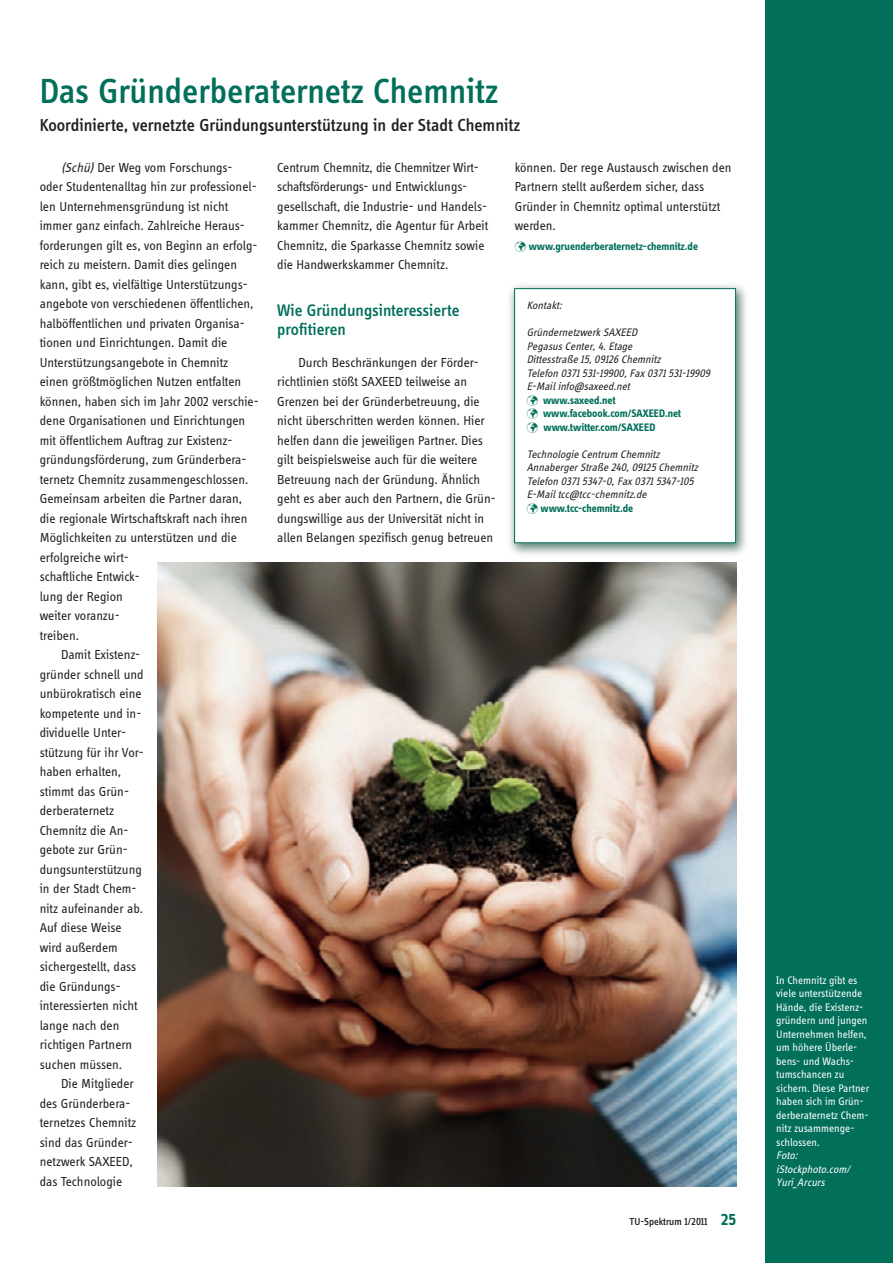
<style>
.page{position:relative;width:893px;height:1263px;background:#fff}
.page>*{position:absolute;margin:0;border:0;box-sizing:border-box;transform-origin:0 0}
.t1{font:500 36px "Info Disp";color:#016f5a}
.t2{font:500 18px "Info Disp";color:#231f20}
.t3{font:500 17.25px/19.5px "Info Disp";color:#016f5a}
.t4{font:13.5px/19.5px "Info Disp";color:#231f20}
.t5{font:italic 11.25px/13.5px "Info Disp";color:#231f20}
.t6{font:11.25px/13.5px "Info Disp";color:#fff}
.t7{font:700 11.25px "Info Disp";color:#016f5a}
.t8{font:italic 11.25px/13.5px "Info Disp";color:#fff}
.t9{font:500 10.5px "Info Disp";color:#231f20}
.s1{font-style:italic}
.s2{font-weight:700;font-size:16.5px;color:#016f5a}
</style>
<div class="page">
<div style="left:765px;top:0;width:128px;height:1263px;background:#016f5a"></div>
<img style="left:509px;top:284px;width:237px;height:271px">
<div style="left:515px;top:289px;width:220px;height:254px;background:#fff"></div>
<div style="left:514px;top:289px;width:222px;height:254px;border:1px solid #016f5a"></div>
<img style="left:158px;top:563px;width:578px;height:623px">
<h1 class="t1" style="left:40px;top:78px;width:460px">Das Gründerberaternetz Chemnitz</h1>
<h2 class="t2" style="left:40px;top:118px;width:482px">Koordinierte, vernetzte Gründungsunterstützung in der Stadt Chemnitz</h2>
<p class="t4" style="left:61px;top:159px;width:173px"><span class="s1">(Schü)</span>Der Weg vom Forschungs-</p>
<p class="t4" style="left:40px;top:178px;width:218px">oder Stu dentenalltag hin zur professionel-</p>
<p class="t4" style="left:40px;top:198px;width:190px">len Unternehmensgründung ist nicht</p>
<p class="t4" style="left:40px;top:217px;width:207px">immer ganz einfach. Zahlreiche Heraus -</p>
<p class="t4" style="left:40px;top:237px;width:219px">forderun gen gilt es, von Beginn an erfolg-</p>
<p class="t4" style="left:40px;top:256px;width:199px">reich zu meistern. Damit dies gelingen</p>
<p class="t4" style="left:40px;top:276px;width:209px">kann, gibt es, vielfältige Unterstützungs -</p>
<p class="t4" style="left:40px;top:295px;width:215px">angebote von verschiedenen öffentlichen,</p>
<p class="t4" style="left:40px;top:315px;width:207px">halböffentlichen und privaten Organisa -</p>
<p class="t4" style="left:40px;top:334px;width:189px">tionen und Einrichtungen. Damit die</p>
<p class="t4" style="left:40px;top:354px;width:190px">Unterstützungs angebote in Chemnitz</p>
<p class="t4" style="left:40px;top:373px;width:203px">einen größtmöglichen Nutzen entfalten</p>
<p class="t4" style="left:40px;top:393px;width:220px">können, haben sich im Jahr 2002 verschie-</p>
<p class="t4" style="left:40px;top:412px;width:207px">dene Organisa tionen und Einrich tungen</p>
<p class="t4" style="left:40px;top:432px;width:194px">mit öffentlichem Auftrag zur Existenz-</p>
<p class="t4" style="left:40px;top:451px;width:208px">gründungsförderung, zum Grün derbera-</p>
<p class="t4" style="left:40px;top:471px;width:210px">ternetz Chemnitz zusam menge schlossen.</p>
<p class="t4" style="left:40px;top:490px;width:204px">Gemeinsam arbeiten die Partner daran,</p>
<p class="t4" style="left:40px;top:510px;width:209px">die regionale Wirtschafts kraft nach ihren</p>
<p class="t4" style="left:40px;top:529px;width:199px">Möglichkeiten zu unterstützen und die</p>
<p class="t4" style="left:40px;top:549px;width:91px">erfolgreiche wirt-</p>
<p class="t4" style="left:40px;top:568px;width:101px">schaft liche Entwick-</p>
<p class="t4" style="left:40px;top:588px;width:85px">lung der Region</p>
<p class="t4" style="left:40px;top:607px;width:81px">weiter voranzu-</p>
<p class="t4" style="left:40px;top:627px;width:41px">treiben.</p>
<p class="t4" style="left:61px;top:646px;width:81px">Damit Exis tenz -</p>
<p class="t4" style="left:40px;top:666px;width:105px">gründer schnell und</p>
<p class="t4" style="left:40px;top:685px;width:103px">unbürokratisch eine</p>
<p class="t4" style="left:40px;top:705px;width:103px">kompetente und in -</p>
<p class="t4" style="left:40px;top:724px;width:88px">dividuelle Unter -</p>
<p class="t4" style="left:40px;top:744px;width:106px">stüt zung für ihr Vor -</p>
<p class="t4" style="left:40px;top:763px;width:83px">haben erhalten,</p>
<p class="t4" style="left:40px;top:783px;width:91px">stimmt das Grün -</p>
<p class="t4" style="left:40px;top:802px;width:76px">der beraternetz</p>
<p class="t4" style="left:40px;top:822px;width:90px">Chem nitz die An -</p>
<p class="t4" style="left:40px;top:841px;width:90px">gebote zur Grün -</p>
<p class="t4" style="left:40px;top:861px;width:104px">dungs unterstützung</p>
<p class="t4" style="left:40px;top:880px;width:98px">in der Stadt Chem -</p>
<p class="t4" style="left:40px;top:900px;width:105px">nitz aufeinander ab.</p>
<p class="t4" style="left:40px;top:919px;width:83px">Auf diese Weise</p>
<p class="t4" style="left:40px;top:939px;width:79px">wird außerdem</p>
<p class="t4" style="left:40px;top:958px;width:98px">sichergestellt, dass</p>
<p class="t4" style="left:40px;top:977px;width:82px">die Gründungs -</p>
<p class="t4" style="left:40px;top:997px;width:99px">interes sierten nicht</p>
<p class="t4" style="left:40px;top:1016px;width:81px">lange nach den</p>
<p class="t4" style="left:40px;top:1036px;width:94px">richtigen Partnern</p>
<p class="t4" style="left:40px;top:1055px;width:84px">suchen müssen.</p>
<p class="t4" style="left:61px;top:1075px;width:74px">Die Mitglieder</p>
<p class="t4" style="left:40px;top:1094px;width:92px">des Gründerbe ra -</p>
<p class="t4" style="left:40px;top:1114px;width:98px">ternetzes Chemnitz</p>
<p class="t4" style="left:40px;top:1133px;width:95px">sind das Gründer -</p>
<p class="t4" style="left:40px;top:1153px;width:94px">netzwerk SAXEED,</p>
<p class="t4" style="left:40px;top:1172px;width:84px">das Technologie</p>
<p class="t4" style="left:277px;top:158px;width:212px">Centrum Chem nitz, die Chemnitzer Wirt - schaftsför de rungs- und Entwicklungs&shy;gesellschaft, die Indus trie- und Handels&shy;kammer Chemnitz, die Agentur für Arbeit Chemnitz, die Spar kasse Chemnitz sowie die Hand werks kammer Chemnitz.</p>
<p class="t3" style="left:277px;top:302px;width:184px">Wie Gründungsinteressierte profitieren</p>
<p class="t4" style="left:277px;top:354px;width:220px;text-indent:21px">Durch Beschränkungen der Förder - richt linien stößt SAXEED teilweise an Grenzen bei der Gründerbetreuung, die nicht überschritten werden können. Hier helfen dann die jeweiligen Partner. Dies gilt beispielsweise auch für die weitere Betreuung nach der Gründung. Ähnlich geht es aber auch den Partnern, die Grün - dungswillige aus der Universität nicht in allen Belangen spezifisch genug be treuen</p>
<p class="t4" style="left:515px;top:159px;width:218px">können. Der rege Austausch zwischen den<br>Partnern stellt außerdem sicher, dass<br>Gründer in Chemnitz optimal unterstützt werden.</p>
<p class="t7" style="left:515px;top:242px;width:185px">✓ www.gruenderberaternetz-chemnitz.de</p>
<p class="t5" style="left:527px;top:300px;width:39px">Kontakt:</p>
<p class="t5" style="left:527px;top:327px;width:187px">Gründernetzwerk SAXEED<br>Pegasus Center,4.Etage<br>Dittesstraße 15,09126 Chemnitz<br>Telefon 0371531-19900,Fax 0371531-19909<br>E-Mail info@saxeed.net</p>
<p class="t7" style="left:527px;top:396px;width:90px">✓ www.saxeed.net</p>
<p class="t7" style="left:527px;top:409px;width:156px">✓ www.facebook.com/SAXEED.net</p>
<p class="t7" style="left:527px;top:423px;width:130px">✓ www.twitter.com/SAXEED</p>
<p class="t5" style="left:527px;top:448px;width:175px">Technologie Centrum Chemnitz AnnabergerStraße 240,09125 Chemnitz Telefon 03715347-0,Fax 03715347-105<br>E-Mail tcc@tcc-chemnitz.de</p>
<p class="t7" style="left:527px;top:504px;width:108px">✓ www.tcc-chemnitz.de</p>
<p class="t9" style="left:630px;top:1217px;width:108px">TU-Spektrum 1/2011 <span class="s2">25</span></p>
<p class="t6" style="left:776px;top:974px;width:95px">In Chemnitz gibt es viele unterstützende<br>Hände, die Existenz&shy;gründern und jungen<br>Unternehmen helfen, um höhere Überle&shy;bens- und Wachs&shy;tumschancen zu sichern. Diese Partner haben sich im Grün&shy;derberaternetz Chem&shy;nitz zusammenge&shy;schlossen.</p>
<p class="t8" style="left:776px;top:1150px;width:78px">Foto: iStockphoto.com/<br>Yuri_ Arcurs</p>
</div>
